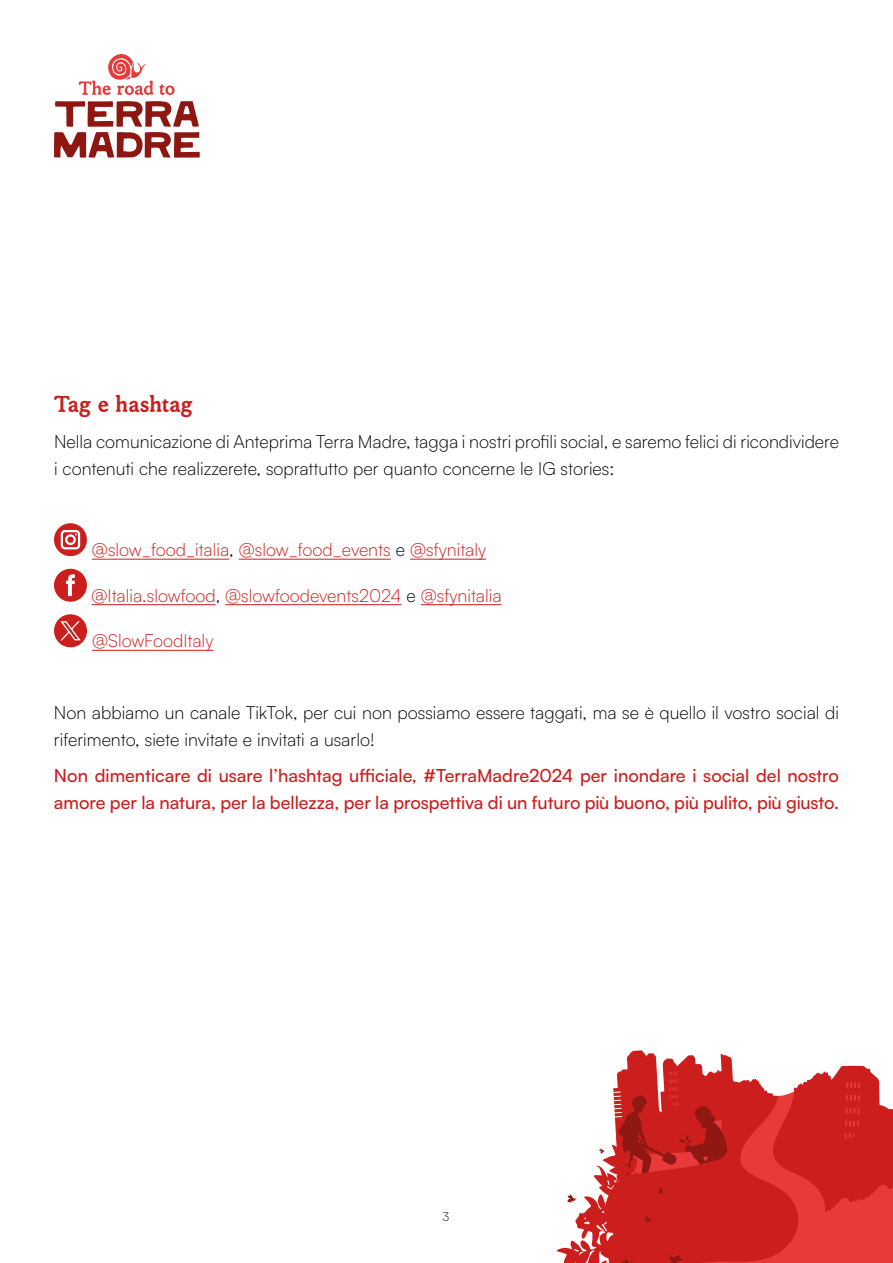
<style>
.page{position:relative;width:893px;height:1263px;background:#fff}
.page>*{position:absolute;margin:0;border:0;box-sizing:border-box;transform-origin:0 0}
.t1{font:28.5px "Sichuan";color:#cc1e1d}
.t2{font:300 18px/27px "Satoshi";color:#000}
.t3{font:500 18px/27px "Satoshi";color:#cc1e1d}
.t4{font:300 18px "Satoshi";color:#cc1e1d}
.t5{font:300 12px "Satoshi";color:#000}
.s1{color:#000}
</style>
<div class="page">
<svg style="left:54px;top:101px;width:146px;height:57px"></svg>
<svg style="left:79px;top:54px;width:96px;height:41px"></svg>
<svg style="left:557px;top:1050px;width:336px;height:213px"></svg>
<hr style="left:92px;top:559px;width:137px;height:1px;background:#cc1e1d">
<hr style="left:239px;top:559px;width:152px;height:1px;background:#cc1e1d">
<hr style="left:410px;top:559px;width:76px;height:1px;background:#cc1e1d">
<hr style="left:92px;top:604px;width:124px;height:1px;background:#cc1e1d">
<hr style="left:225px;top:604px;width:177px;height:1px;background:#cc1e1d">
<hr style="left:421px;top:604px;width:81px;height:1px;background:#cc1e1d">
<hr style="left:92px;top:650px;width:121px;height:1px;background:#cc1e1d">
<svg style="left:54px;top:523px;width:33px;height:33px"></svg>
<svg style="left:61px;top:530px;width:19px;height:19px"></svg>
<div style="left:54px;top:569px;width:33px;height:33px;background:#cc1e1d;border-radius:50%"></div>
<svg style="left:66px;top:574px;width:9px;height:22px"></svg>
<div style="left:54px;top:614px;width:33px;height:33px;background:#cc1e1d;border-radius:50%"></div>
<svg style="left:60px;top:621px;width:21px;height:19px"></svg>
<h1 class="t1" style="left:54px;top:391px;width:141px">Tag e hashtag</h1>
<p class="t2" style="left:54px;top:427px;width:786px">Nella comunicazione di Anteprima Terra Madre, tagga i nostri profili social, e saremo felici di ricondividere i contenuti che realizzerete, soprattutto per quanto concerne le IG stories:</p>
<p class="t4" style="left:92px;top:538px;width:396px">@slow_food_italia<span class="s1">,</span> @slow_food_events <span class="s1">e</span> @sfynitaly</p>
<p class="t4" style="left:92px;top:584px;width:411px">@Italia.slowfood<span class="s1">,</span> @slowfoodevents2024 <span class="s1">e</span> @sfynitalia</p>
<p class="t4" style="left:92px;top:629px;width:123px">@SlowFoodItaly</p>
<p class="t2" style="left:54px;top:699px;width:786px">Non abbiamo un canale TikTok, per cui non possiamo essere taggati, ma se è quello il vostro social di riferimento, siete invitate e invitati a usarlo!</p>
<p class="t3" style="left:54px;top:761px;width:786px">Non dimenticare di usare l’hashtag ufficiale, #TerraMadre2024 per inondare i social del nostro amore per la natura, per la bellezza, per la prospettiva di un futuro più buono, più pulito, più giusto.</p>
<p class="t5" style="left:442px;top:1209px;width:8px">3</p>
</div>
